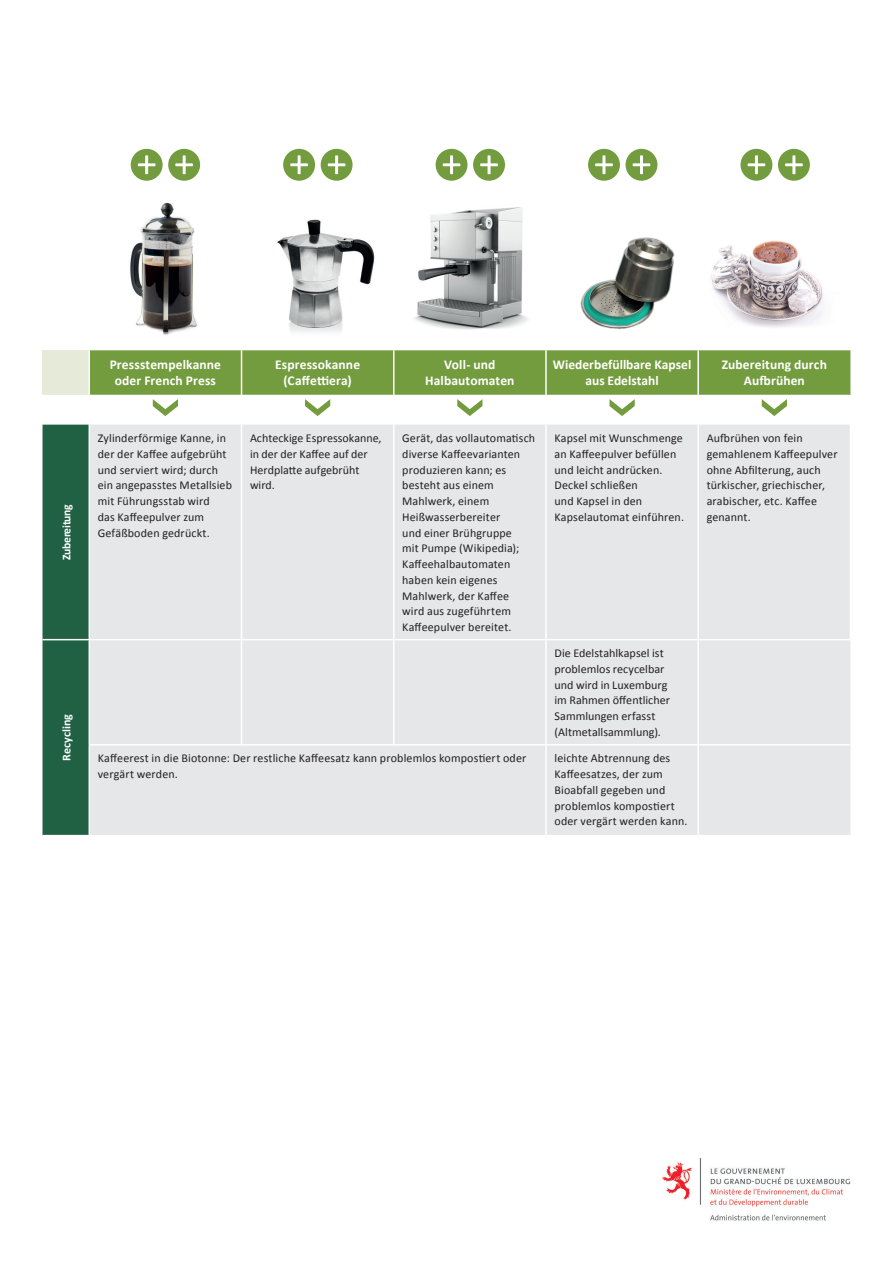
<style>
.page{position:relative;width:893px;height:1263px;background:#fff}
.page>*{position:absolute;margin:0;border:0;box-sizing:border-box;transform-origin:0 0}
.Titre-Niveau-2{font:700 13.5px/16.2px "Calibri";letter-spacing:.01em;color:#fff;text-align:center}
.Texte{font:12px/15.8px "Calibri";letter-spacing:.01em;color:#231f20}
.Titre-Niveau-2-2{font:700 12px "Calibri";letter-spacing:-.025em;color:#fff}
.Titre-Niveau-2-3{font:700 12px "Calibri";letter-spacing:.005em;color:#fff}
</style>
<div class="page">
<svg style="left:43px;top:350px;width:807px;height:485px;background:#d4dbd3"></svg>
<img style="left:580px;top:237px;width:95px;height:92px">
<img style="left:130px;top:202px;width:68px;height:133px">
<img style="left:711px;top:240px;width:112px;height:88px">
<img style="left:414px;top:207px;width:114px;height:123px">
<img style="left:277px;top:219px;width:98px;height:113px">
<img style="left:662px;top:1158px;width:189px;height:63px">
<div style="left:131px;top:149px;width:32px;height:32px;background:#739c3e;border-radius:50%"></div>
<svg style="left:138px;top:155px;width:18px;height:19px"></svg>
<div style="left:168px;top:149px;width:32px;height:32px;background:#739c3e;border-radius:50%"></div>
<svg style="left:175px;top:155px;width:18px;height:19px"></svg>
<div style="left:588px;top:149px;width:32px;height:32px;background:#739c3e;border-radius:50%"></div>
<svg style="left:595px;top:155px;width:18px;height:19px"></svg>
<div style="left:626px;top:149px;width:31px;height:32px;background:#739c3e;border-radius:50%"></div>
<svg style="left:633px;top:155px;width:17px;height:19px"></svg>
<div style="left:436px;top:149px;width:31px;height:32px;background:#739c3e;border-radius:50%"></div>
<svg style="left:443px;top:155px;width:17px;height:19px"></svg>
<div style="left:473px;top:149px;width:32px;height:32px;background:#739c3e;border-radius:50%"></div>
<svg style="left:480px;top:155px;width:18px;height:19px"></svg>
<div style="left:283px;top:149px;width:32px;height:32px;background:#739c3e;border-radius:50%"></div>
<svg style="left:290px;top:155px;width:18px;height:19px"></svg>
<div style="left:321px;top:149px;width:32px;height:32px;background:#739c3e;border-radius:50%"></div>
<svg style="left:328px;top:155px;width:17px;height:19px"></svg>
<div style="left:740px;top:149px;width:32px;height:32px;background:#739c3e;border-radius:50%"></div>
<svg style="left:748px;top:155px;width:17px;height:19px"></svg>
<div style="left:778px;top:149px;width:32px;height:32px;background:#739c3e;border-radius:50%"></div>
<svg style="left:785px;top:155px;width:18px;height:19px"></svg>
<p class="Titre-Niveau-2-2" style="left:59px;top:560px;width:57px;rotate:-90deg">Zubereitung</p>
<p class="Titre-Niveau-2-3" style="left:59px;top:761px;width:49px;rotate:-90deg">Recycling</p>
<p class="Titre-Niveau-2" style="left:110px;top:356px;width:113px">Pressstempelkanne oder French Press</p>
<p class="Titre-Niveau-2" style="left:275px;top:356px;width:86px">Espressokanne (Caffettiera)</p>
<p class="Titre-Niveau-2" style="left:425px;top:356px;width:91px">Voll- und<br>Halbautomaten</p>
<p class="Titre-Niveau-2" style="left:553px;top:356px;width:140px">Wiederbefüllbare Kapsel aus Edelstahl</p>
<p class="Titre-Niveau-2" style="left:722px;top:356px;width:107px">Zubereitung durch<br>Aufbrühen</p>
<p class="Texte" style="left:98px;top:430px;width:136px">Zylinderförmige Kanne, in der der Kaffee aufgebrüht und serviert wird; durch ein angepasstes Metallsieb mit Führungsstab wird<br>das Kaffeepulver zum<br>Gefäßboden gedrückt.</p>
<p class="Texte" style="left:250px;top:430px;width:133px">Achteckige Espressokanne, in der der Kaffee auf der<br>Herdplatte aufgebrüht wird.</p>
<p class="Texte" style="left:402px;top:430px;width:134px">Gerät, das vollautomatisch diverse Kaffeevarianten produzieren kann; es besteht aus einem<br>Mahlwerk, einem<br>Heißwasserbereiter<br>und einer Brühgruppe<br>mit Pumpe (Wikipedia);<br>Kaffeehalbautomaten haben kein eigenes<br>Mahlwerk, der Kaffee<br>wird aus zugeführtem<br>Kaffeepulver bereitet.</p>
<p class="Texte" style="left:554px;top:430px;width:131px">Kapsel mit Wunschmenge an Kaffeepulver befüllen und leicht andrücken.<br>Deckel schließen<br>und Kapsel in den<br>Kapselautomat einführen.</p>
<p class="Texte" style="left:707px;top:430px;width:132px">Aufbrühen von fein gemahlenem Kaffeepulver ohne Abfilterung, auch türkischer, griechischer, arabischer, etc. Kaffee genannt.</p>
<p class="Texte" style="left:554px;top:645px;width:117px">Die Edelstahlkapsel ist problemlos recycelbar und wird in Luxemburg im Rahmen öffentlicher<br>Sammlungen erfasst (Altmetallsammlung).</p>
<p class="Texte" style="left:98px;top:750px;width:430px">Kaffeerest in die Biotonne: Der restliche Kaffeesatz kann problemlos kompostiert oder vergärt werden.</p>
<p class="Texte" style="left:554px;top:750px;width:135px">leichte Abtrennung des<br>Kaffeesatzes, der zum<br>Bioabfall gegeben und problemlos kompostiert oder vergärt werden kann.</p>
</div>
